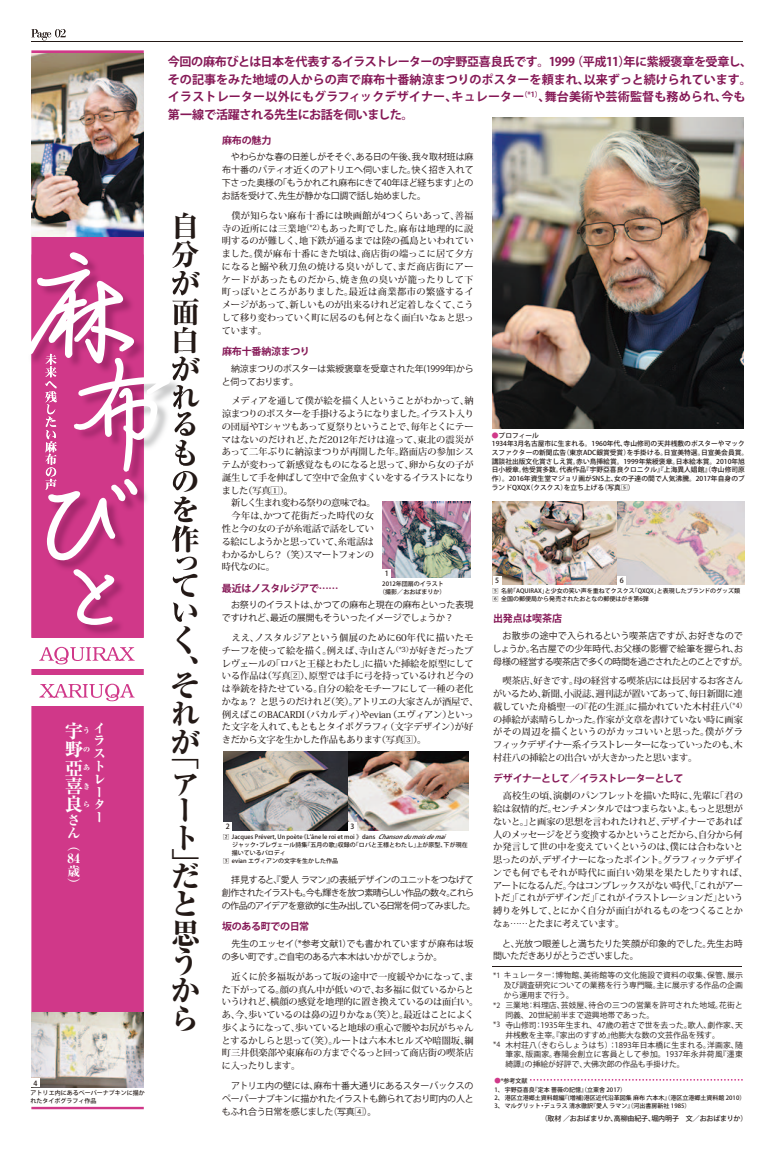
<style>
.page{position:relative;width:774px;height:1151px;background:#fff}
.page>*{position:absolute;margin:0;border:0;box-sizing:border-box;transform-origin:0 0}
.t1{font:29.1px/28.5px "Ryumin Pro Heavy 90 pv RKSJ H";color:#231916}
.t2{font:18.4px "Ryumin Pro Heavy 90 pv RKSJ H";color:#fff}
.t3{font:12.8px/12.8px "Ryumin Pro Heavy 90 pv RKSJ H";color:#fff}
.t4{font:12px/17.7px "Koz Go Pro Bold 90 pv RKSJ H";letter-spacing:-.005em;color:#851856}
.t5{font:10px "Koz Go Pro Bold 90 pv RKSJ H";letter-spacing:-.035em;color:#851856}
.t6{font:10px "Koz Go Pro Bold 90 pv RKSJ H";letter-spacing:-.015em;color:#851856}
.t7{font:9.2px/12.8px "Koz Min Pro Medium 90 pv RKSJ H";letter-spacing:-.02em;color:#231916}
.t8{font:9px/12.8px "Koz Go Pro Regular 90 pv RKSJ H";letter-spacing:-.035em;color:#231916}
.t9{font:9px/12.8px "Koz Go Pro Regular 90 pv RKSJ H";letter-spacing:-.08em;color:#231916}
.t10{font:7.8px "Koz Go Pro Regular 90 pv RKSJ H";letter-spacing:.005em;color:#231916}
.t11{font:7.8px "Koz Go Pro Regular 90 pv RKSJ H";letter-spacing:.025em;color:#231916}
.t12{font:7.8px "Koz Go Pro Regular 90 pv RKSJ H";letter-spacing:.03em;color:#231916}
.t13{font:7.1px "Ryumin Pro Heavy 90 pv RKSJ H";color:#fff}
.t14{font:7.1px "Koz Go Pro Medium 90 pv RKSJ H";color:#231916}
.t15{font:7px "Koz Go Pro Medium 90 pv RKSJ H";letter-spacing:-.025em;color:#231916}
.t16{font:6.7px/8.7px "Koz Go Pro Medium 90 pv RKSJ H";color:#231916}
.t17{font:6px/8px "Koz Go Pro Medium 90 pv RKSJ H";color:#231916}
.t18{font:italic 6px "Koz Go Pro Medium 90 pv RKSJ H";color:#231916}
.s1{font-size:12.8px}
.s2{color:#d03889}
.s3{font-size:7.1px}
.s4{font-size:6.4px;color:#d03889}
</style>
<div class="page">
<div style="left:31px;top:50px;width:113px;height:962px;background:#d03889"></div>
<svg style="left:31px;top:1107px;width:113px;height:2px"></svg>
<img style="left:31px;top:53px;width:113px;height:183px">
<img style="left:171px;top:325px;width:11px;height:312px">
<img style="left:31px;top:561px;width:113px;height:76px">
<img style="left:172px;top:254px;width:10px;height:71px">
<svg style="left:31px;top:252px;width:140px;height:309px"></svg>
<svg style="left:73px;top:569px;width:41px;height:56px"></svg>
<img style="left:31px;top:1012px;width:113px;height:75px">
<img style="left:493px;top:118px;width:251px;height:310px">
<svg style="left:530px;top:1079px;width:213px;height:2px"></svg>
<img style="left:382px;top:501px;width:89px;height:77px">
<div style="left:382px;top:569px;width:9px;height:9px;background:#fff"></div>
<div style="left:31px;top:1078px;width:9px;height:9px;background:#fff"></div>
<img style="left:223px;top:751px;width:245px;height:80px">
<div style="left:223px;top:822px;width:9px;height:9px;background:#fff"></div>
<div style="left:348px;top:822px;width:9px;height:9px;background:#fff"></div>
<img style="left:493px;top:501px;width:252px;height:84px">
<div style="left:493px;top:576px;width:8px;height:9px;background:#fff"></div>
<div style="left:617px;top:576px;width:9px;height:9px;background:#fff"></div>
<hr style="left:493px;top:966px;width:249px;height:1px;background:#231916">
<div style="left:23px;top:638px;width:126px;height:31px;background:#fff"></div>
<div style="left:23px;top:675px;width:126px;height:31px;background:#fff"></div>
<svg style="left:39px;top:684px;width:96px;height:17px"></svg>
<svg style="left:39px;top:647px;width:96px;height:17px"></svg>
<hr style="left:31px;top:41px;width:712px;height:1px;background:#231916">
<svg style="left:31px;top:29px;width:35px;height:11px"></svg>
<h2 class="t2" style="left:65px;top:724px;width:19px">宇</h2>
<p class="t13" style="left:83px;top:728px;width:21px">う <span class="s1">イ</span></p>
<h3 class="t3" style="left:93px;top:736px;width:13px">ラストレーター</h3>
<h2 class="t2" style="left:65px;top:742px;width:19px">野</h2>
<p class="t13" style="left:83px;top:746px;width:8px">の</p>
<h2 class="t2" style="left:65px;top:761px;width:19px">亞</h2>
<p class="t13" style="left:83px;top:765px;width:8px">あ</p>
<h2 class="t2" style="left:65px;top:779px;width:19px">喜</h2>
<p class="t13" style="left:83px;top:783px;width:7px">き</p>
<h2 class="t2" style="left:65px;top:797px;width:19px">良</h2>
<p class="t13" style="left:83px;top:802px;width:7px">ら</p>
<h3 class="t3" style="left:68px;top:815px;width:14px">さん（<br>84歳）</h3>
<p class="t14" style="left:33px;top:1080px;width:5px">4</p>
<p class="t17" style="left:31px;top:1089px;width:116px">アトリエ内にあるペーパーナプキンに描かれたタイポグラフィ作品</p>
<h3 class="t4" style="left:168px;top:54px;width:586px">今回の麻布びとは日本を代表するイラストレーターの宇野亞喜良氏です。1999（平成11）年に紫綬褒章を受章し、その記事をみた地域の人からの声で麻布十番納涼まつりのポスターを頼まれ、以来ずっと続けられています。イラストレーター以外にもグラフィックデザイナー、キュレーター<sup>（*1）</sup>、舞台美術や芸術監督も務められ、今も第一線で活躍される先生にお話を伺いました。</h3>
<h1 class="t1" style="left:171px;top:215px;width:30px">自分が面白がれるものを作</h1>
<h1 class="t1" style="left:171px;top:555px;width:28px;line-height:22.7px">って</h1>
<h1 class="t1" style="left:171px;top:602px;width:28px">いく、</h1>
<h1 class="t1" style="left:171px;top:675px;width:30px;text-align:justify">それが</h1>
<h1 class="t1" style="left:171px;top:746px;width:29px;line-height:27.4px">「アート</h1>
<h1 class="t1" style="left:171px;top:851px;width:29px">」</h1>
<h1 class="t1" style="left:171px;top:865px;width:30px">だと思うから</h1>
<p class="t5" style="left:222px;top:136px;width:51px">麻布の魅力</p>
<p class="t8" style="left:222px;top:152px;width:253px;text-align:justify">　やわらかな春の日差しがそそぐ、ある日の午後、我々取材班は麻布十番のパティオ近くのアトリエへ伺いました。快く招き入れて下さった奥様の「もうかれこれ麻布にきて40年ほど経ちます」とのお話を受けて、先生が静かな口調で話し始めました。</p>
<p class="t7" style="left:222px;top:210px;width:253px;text-align:justify">　僕が知らない麻布十番には映画館が4つくらいあって、善福寺の近所には三業地<sup>（*2）</sup>もあった町でした。麻布は地理的に説明するのが難しく、地下鉄が通るまでは陸の孤島といわれていました。僕が麻布十番にきた頃は、商店街の端っこに居て夕方になると鰯や秋刀魚の焼ける臭いがして、まだ商店街にアーケードがあったものだから、焼き魚の臭いが籠ったりして下町っぽいところがありました。最近は商業都市の繁盛するイメージがあって、新しいものが出来るけれど定着しなくて、こうして移り変わっていく町に居るのも何となく面白いなぁと思っています。</p>
<p class="t5" style="left:222px;top:347px;width:89px">麻布十番納涼まつり</p>
<p class="t8" style="left:222px;top:363px;width:253px">　納涼まつりのポスターは紫綬褒章を受章された年(1999年)からと伺っております。</p>
<p class="t7" style="left:222px;top:396px;width:254px">　メディアを通して僕が絵を描く人ということがわかって、納涼まつりのポスターを手掛けるようになりました。イラスト入りの団扇やTシャツもあって夏祭りということで、毎年とくにテーマはないのだけれど、ただ2012年だけは違って、東北の震災があって二年ぶりに納涼まつりが再開した年。路面店の参加システムが変わって新感覚なものになると思って、卵から女の子が誕生して手を伸ばして空中で金魚すくいをするイラストになりました（写真1）。<br>　新しく生まれ変わる祭りの意味でね。<br>　今年は、かつて花街だった時代の女<br>性と今の女の子が糸電話で話をしてい<br>る絵にしようかと思っていて、糸電話は<br>わかるかしら？（笑）スマートフォンの<br>時代なのに。</p>
<p class="t5" style="left:222px;top:584px;width:118px">最近はノスタルジアで……</p>
<p class="t8" style="left:222px;top:600px;width:253px">　お祭りのイラストは、かつての麻布と現在の麻布といった表現ですけれど、最近の展開もそういったイメージでしょうか？</p>
<p class="t7" style="left:222px;top:632px;width:258px">　ええ、ノスタルジアという個展のために60年代に描いたモチーフを使って絵を描く。例えば、寺山さん<sup>（*3）</sup>が好きだったプレヴェールの「ロバと王様とわたし」に描いた挿絵を原型にしている作品は（写真2）、原型では手に弓を持っているけれど今のは拳銃を持たせている。自分の絵をモチーフにして一種の老化かなぁ？ と思うのだけれど（笑）。アトリエの大家さんが酒屋で、例えばこのBACARDI（バカルディ）やevian（エヴィアン）といった文字を入れて、もともとタイポグラフィ（文字デザイン）が好きだから文字を生かした作品もあります（写真3）。</p>
<p class="t14" style="left:385px;top:571px;width:5px">1</p>
<p class="t17" style="left:379px;top:580px;width:68px;text-align:center">2012年団扇のイラスト（撮影／おおばまりか）</p>
<p class="t14" style="left:226px;top:824px;width:5px">2</p>
<p class="t14" style="left:351px;top:824px;width:5px">3</p>
<p class="t17" style="left:223px;top:834px;width:153px">2 Jacques Prévert, Un poète 《Lʼâne le roi et moi 》dans</p>
<p class="t17" style="left:226px;top:842px;width:243px">　 ジャック・プレヴェール詩集『五月の歌』収録の「ロバと王様とわたし」上が原型、下が現在</p>
<p class="t17" style="left:232px;top:850px;width:56px">描いているパロディ</p>
<p class="t17" style="left:223px;top:858px;width:116px">3 evian エヴィアンの文字を生かした作品</p>
<p class="t18" style="left:378px;top:835px;width:71px">Chansondumoisdemai</p>
<p class="t9" style="left:222px;top:875px;width:255px">　拝見すると、『愛人 ラマン』の表紙デザインのユニットをつなげて創作されたイラストも。今も輝きを放つ素晴らしい作品の数々。これらの作品のアイデアを意欲的に生み出している日常を伺ってみました。</p>
<p class="t5" style="left:222px;top:923px;width:89px">坂のある町での日常</p>
<p class="t8" style="left:222px;top:938px;width:253px">　先生のエッセイ（*参考文献1）でも書かれていますが麻布は坂の多い町です。ご自宅のある六本木はいかがでしょうか。</p>
<p class="t7" style="left:222px;top:971px;width:258px">　近くに於多福坂があって坂の途中で一度緩やかになって、また下がってる。顔の真ん中が低いので、お多福に似ているからというけれど、横顔の感覚を地理的に置き換えているのは面白い。あ、今、歩いているのは鼻の辺りかなぁ（笑）と。最近はことによく歩くようになって、歩いていると地球の重心で腰やお尻がちゃんとするかしらと思って（笑）。ルートは六本木ヒルズや暗闇坂、綱町三井倶楽部や東麻布の方までぐるっと回って商店街の喫茶店に入ったりします。</p>
<p class="t8" style="left:222px;top:1080px;width:253px;text-align:justify">　アトリエ内の壁には、麻布十番大通りにあるスターバックスのペーパーナプキンに描かれたイラストも飾られており町内の人ともふれ合う日常を感じました（写真4）。</p>
<p class="t16" style="left:492px;top:432px;width:258px"><span class="s2">●</span>プロフィール<br>1934年3月名古屋市に生まれる。1960年代、寺山修司の天井桟敷のポスターやマックスファクターの新聞広告（東京ADC銀賞受賞）を手掛ける。日宣美特選。日宣美会員賞。講談社出版文化賞さしえ賞。赤い鳥挿絵賞。1999年紫綬褒章。日本絵本賞。2010年旭日小綬章。他受賞多数。代表作品『宇野亞喜良クロニクル』『上海異人娼館』（寺山修司原作）。2016年資生堂マジョリ画がSNS上、女の子達の間で人気沸騰。2017年自身のブランドQXQX（クスクス）を立ち上げる（写真5）</p>
<p class="t14" style="left:495px;top:578px;width:5px">5</p>
<p class="t14" style="left:620px;top:578px;width:5px">6</p>
<p class="t17" style="left:493px;top:588px;width:249px">5 名前「AQUIRAX」と少女の笑い声を重ねてクスクス「QXQX」と表現したブランドのグッズ類<br>6 全国の郵便局から発売されたおとなの郵便はがき第6弾</p>
<p class="t6" style="left:493px;top:614px;width:70px">出発点は喫茶店</p>
<p class="t8" style="left:492px;top:630px;width:257px">　お散歩の途中で入られるという喫茶店ですが、お好きなのでしょうか。名古屋での少年時代、お父様の影響で絵筆を握られ、お母様の経営する喫茶店で多くの時間を過ごされたとのことですが。</p>
<p class="t7" style="left:493px;top:676px;width:255px">　喫茶店、好きです。母の経営する喫茶店には長居するお客さんがいるため、新聞、小説誌、週刊誌が置いてあって、毎日新聞に連載していた舟橋聖一の『花の生涯』に描かれていた木村荘八<sup>（*4）</sup>の挿絵が素晴らしかった。作家が文章を書けていない時に画家がその周辺を描くというのがカッコいいと思った。僕がグラフィックデザイナー系イラストレーターになっていったのも、木村荘八の挿絵との出合いが大きかったと思います。</p>
<p class="t5" style="left:493px;top:775px;width:192px">デザイナーとして／イラストレーターとして</p>
<p class="t7" style="left:493px;top:791px;width:257px">　高校生の頃、演劇のパンフレットを描いた時に、先輩に「君の絵は叙情的だ。センチメンタルではつまらないよ。もっと思想がないと。」と画家の思想を言われたけれど、デザイナーであれば人のメッセージをどう変換するかということだから、自分から何か発言して世の中を変えていくというのは、僕には合わないと思ったのが、デザイナーになったポイント。グラフィックデザインでも何でもそれが時代に面白い効果を果たしたりすれば、アートになるんだ。今はコンプレックスがない時代、「これがアートだ」「これがデザインだ」「これがイラストレーションだ」という縛りを外して、とにかく自分が面白がれるものをつくることかなぁ……とたまに考えています。</p>
<p class="t8" style="left:493px;top:938px;width:251px">　と、光放つ眼差しと満ちたりた笑顔が印象的でした。先生お時間いただきありがとうございました。</p>
<p class="t11" style="left:493px;top:972px;width:251px"><span class="s3">*1</span> キュレーター：博物館、美術館等の文化施設で資料の収集、保管、展示</p>
<p class="t10" style="left:504px;top:982px;width:241px">及び調査研究についての業務を行う専門職。主に展示する作品の企画</p>
<p class="t10" style="left:504px;top:992px;width:72px">から運用まで行う。</p>
<p class="t10" style="left:493px;top:1002px;width:251px"><span class="s3">*2</span> 三業地：料理店、芸妓屋、待合の三つの営業を許可された地域。花街と</p>
<p class="t10" style="left:505px;top:1012px;width:150px">同義、20世紀前半まで遊興地帯であった。</p>
<p class="t10" style="left:493px;top:1022px;width:251px"><span class="s3">*3</span> 寺山修司：1935年生まれ、47歳の若さで世を去った。歌人、劇作家、天</p>
<p class="t10" style="left:505px;top:1032px;width:216px">井桟敷を主宰。『家出のすすめ』他膨大な数の文芸作品を残す。</p>
<p class="t10" style="left:493px;top:1042px;width:251px"><span class="s3">*4</span> 木村荘八（きむらしょうはち）：1893年日本橋に生まれる。洋画家、随</p>
<p class="t12" style="left:505px;top:1051px;width:239px">筆家、版画家。春陽会創立に客員として参加。1937年永井荷風『濹東</p>
<p class="t10" style="left:505px;top:1061px;width:181px">綺譚』の挿絵が好評で、大佛次郎の作品も手掛けた。</p>
<p class="t17" style="left:494px;top:1077px;width:133px;line-height:9px"><span class="s4">●</span>*参考文献<br>1、 宇野亞喜良『定本 薔薇の記憶』（立東舎 2017）</p>
<p class="t17" style="left:494px;top:1094px;width:252px">2、 港区立港郷土資料館編『(増補)港区近代沿革図集 麻布 六本木』（港区立港郷土資料館 2010）<br>3、 マルグリット・デュラス 清水徹訳『愛人 ラマン』（河出書房新社 1985）</p>
<p class="t15" style="left:541px;top:1115px;width:208px">（取材 ／おおばまりか、高柳由紀子、堀内明子　文／おおばまりか）</p>
</div>
